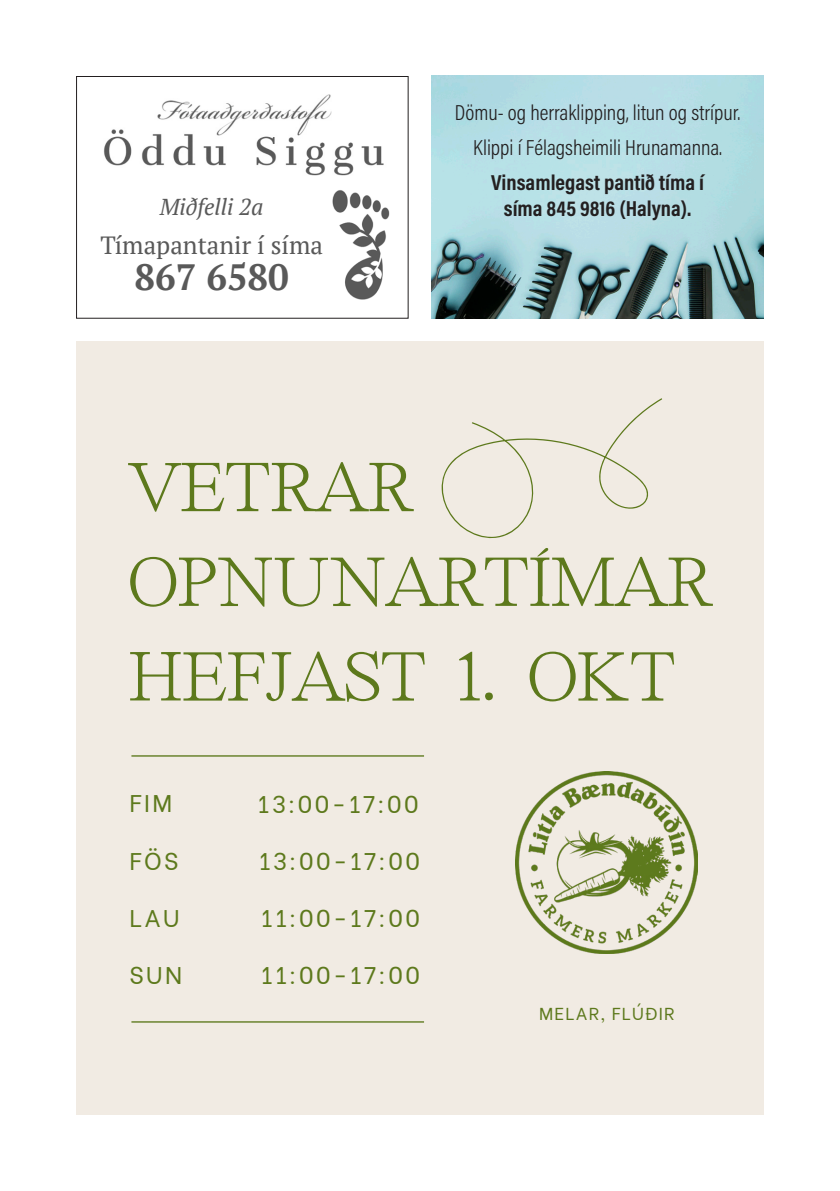
<style>
.page{position:relative;width:840px;height:1191px;background:#fff}
.page>*{position:absolute;margin:0;border:0;box-sizing:border-box;transform-origin:0 0}
.t1{font:500 72.6px/94.6px "ARP Crystal Mincho JIS";letter-spacing:-.03em;color:#5d791c}
.t2{font:51.8px "Kudryashev Display Contrast Sans";color:#5d791c}
.t3{font:700 36.6px "PT Serif";color:#595959}
.t4{font:24.8px "PT Serif";color:#595959}
.t5{font:24px "Be Vietnam";letter-spacing:.1em;color:#5d791c}
.t6{font:italic 23px "PT Serif";color:#595959}
.t7{font:300 21.8px "Acumin Pro Cond";color:#231f20}
.t8{font:700 21.8px/26.2px "Acumin Pro Cond";color:#231f20;text-align:center}
.t9{font:17.2px "Be Vietnam";letter-spacing:.07em;color:#5d791c}
</style>
<div class="page">
<div style="left:76px;top:341px;width:687px;height:774px;background:#f1ebe3"></div>
<svg style="left:441px;top:398px;width:221px;height:141px"></svg>
<hr style="left:131px;top:755px;width:293px;height:1px;background:#5d791c">
<hr style="left:131px;top:1021px;width:293px;height:1px;background:#5d791c">
<img style="left:515px;top:771px;width:182px;height:182px">
<img style="left:431px;top:76px;width:332px;height:243px">
<div style="left:76px;top:76px;width:332px;height:243px;border:1px solid #231f20"></div>
<img style="left:332px;top:190px;width:58px;height:110px">
<img style="left:104px;top:94px;width:280px;height:82px">
<p class="t6" style="left:160px;top:192px;width:105px">Miðfelli 2a</p>
<p class="t4" style="left:100px;top:229px;width:224px">Tímapantanir í síma</p>
<p class="t3" style="left:134px;top:253px;width:156px">867 6580</p>
<p class="t7" style="left:454px;top:98px;width:287px">Dömu- og herraklipping, litun og strípur.</p>
<p class="t7" style="left:473px;top:133px;width:250px">Klippi í Félagsheimili Hrunamanna.</p>
<p class="t8" style="left:491px;top:168px;width:214px">Vinsamlegast pantið tíma í síma 845 9816 (Halyna).</p>
<p class="t1" style="left:128px;top:441px;width:587px">VETRAR<br>OPNUNARTIMAR<br>HEFJAST 1. OKT</p>
<p class="t2" style="left:533px;top:542px;width:15px">Í</p>
<p class="t5" style="left:129px;top:783px;width:44px">FIM</p>
<p class="t5" style="left:129px;top:841px;width:51px">FÖS</p>
<p class="t5" style="left:129px;top:898px;width:52px">LAU</p>
<p class="t5" style="left:129px;top:955px;width:54px">SUN</p>
<p class="t5" style="left:257px;top:784px;width:163px">13:00-17:00</p>
<p class="t5" style="left:258px;top:841px;width:163px">13:00-17:00</p>
<p class="t5" style="left:261px;top:898px;width:160px">11:00-17:00</p>
<p class="t5" style="left:261px;top:955px;width:160px">11:00-17:00</p>
<p class="t9" style="left:538px;top:999px;width:137px">MELAR, FLÚÐIR</p>
</div>
